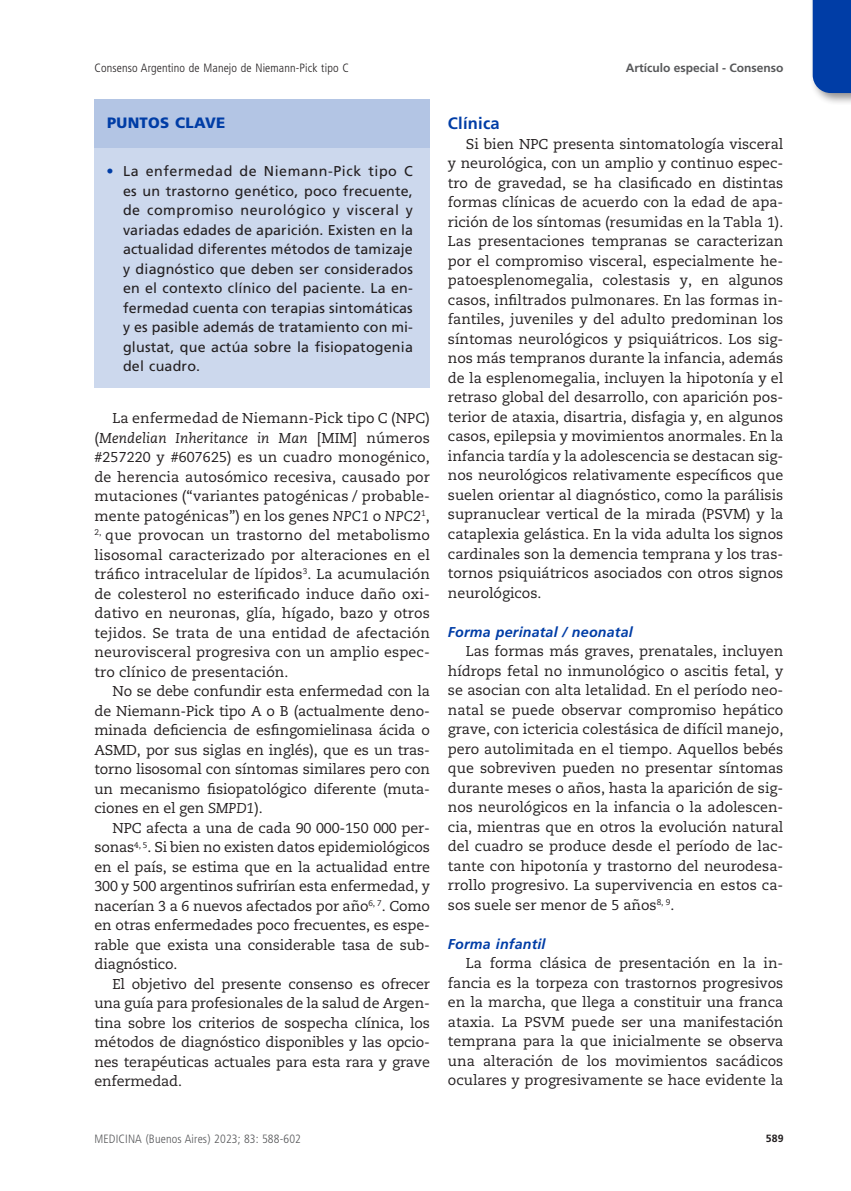
<style>
.page{position:relative;width:851px;height:1191px;background:#fff}
.page>*{position:absolute;margin:0;border:0;box-sizing:border-box;transform-origin:0 0}
.subtit-texto{font:700 16.5px "Frutiger LT Std";letter-spacing:.015em;color:#003da6}
.subtit-Puntos_clave{font:900 15px "Frutiger LT Std";letter-spacing:.015em;color:#003da6}
.texto1{font:14.25px/19.5px "Caecilia LT Std";color:#231f20;text-align:justify}
.texto-Pto_clave{font:14.25px/19.5px "Frutiger LT Std";letter-spacing:.015em;color:#231f20;text-align:justify}
.subtit-texto1{font:italic 700 14.25px "Frutiger LT Std";letter-spacing:.015em;color:#003da6}
.t1{font:300 condensed 12px "Frutiger LT Std";letter-spacing:.01em;color:#231f20}
.t2{font:300 condensed 12px "Frutiger LT Std";letter-spacing:.01em;color:#57585a}
.t3{font:700 12px "Frutiger LT Std";color:#57585a}
.t4{font:700 10.5px "Frutiger LT Std";color:#231f20}
.s1{color:#003da6}
.s2{font-style:italic}
</style>
<div class="page">
<div style="left:808px;top:0;width:42px;height:105px;background:#231f20;opacity:.5"></div>
<div style="left:812px;top:0;width:38px;height:93px;background:#003da6"></div>
<div style="left:94px;top:100px;width:336px;height:32px;background:#b3c5e4"></div>
<div style="left:94px;top:119px;width:336px;height:32px;background:#b3c5e4"></div>
<div style="left:94px;top:148px;width:336px;height:239px;background:#ccd8ed"></div>
<p class="t1" style="left:94px;top:61px;width:256px">Consenso Argentino de Manejo de Niemann-Pick tipo C</p>
<p class="t3" style="left:625px;top:61px;width:159px">Artículo especial - Consenso</p>
<p class="subtit-Puntos_clave" style="left:107px;top:114px;width:120px">PUNTOS CLAVE</p>
<p class="texto-Pto_clave" style="left:123px;top:162px;width:291px;text-indent:-17px"><span class="s1">•</span> La enfermedad de Niemann-Pick tipo C es un trastorno genético, poco frecuente, de compromiso neurológico y visceral y variadas edades de aparición. Existen en la actualidad diferentes métodos de tamizaje y diagnóstico que deben ser considerados en el contexto clínico del paciente. La en&shy;fermedad cuenta con terapias sintomáticas y es pasible además de tratamiento con mi&shy;glustat, que actúa sobre la fisiopatogenia del cuadro.</p>
<p class="texto1" style="left:94px;top:409px;width:337px;text-indent:18px">La enfermedad de Niemann-Pick tipo C (NPC) (<span class="s2">Mendelian Inheritance in Man</span> [MIM] números #257220 y #607625) es un cuadro monogénico, de herencia autosómico recesiva, causado por mutaciones (“variantes patogénicas / probable&shy;mente patogénicas”) en los genes <span class="s2">NPC1</span> o <span class="s2">NPC2</span><sup>1</sup>, <sup>2,</sup> que provocan un trastorno del metabolismo lisosomal caracterizado por alteraciones en el tráfico intracelular de lípidos<sup>3</sup>. La acumulación de colesterol no esterificado induce daño oxi&shy;dativo en neuronas, glía, hígado, bazo y otros tejidos. Se trata de una entidad de afectación neurovisceral progresiva con un amplio espec&shy;tro clínico de presentación.</p>
<p class="texto1" style="left:94px;top:682px;width:337px;text-indent:18px">No se debe confundir esta enfermedad con la de Niemann-Pick tipo A o B (actualmente deno&shy;minada deficiencia de esfingomielinasa ácida o ASMD, por sus siglas en inglés), que es un tras&shy;torno lisosomal con síntomas similares pero con un mecanismo fisiopatológico diferente (muta&shy;ciones en el gen <span class="s2">SMPD1</span>).</p>
<p class="texto1" style="left:94px;top:818px;width:337px;text-indent:18px">NPC afecta a una de cada 90 000-150 000 per&shy;sonas<sup>4,</sup> <sup>5</sup>. Si bien no existen datos epidemiológicos en el país, se estima que en la actualidad entre 300 y 500 argentinos sufrirían esta enfermedad, y nacerían 3 a 6 nuevos afectados por año<sup>6,</sup> <sup>7</sup>. Como en otras enfermedades poco frecuentes, es espe&shy;rable que exista una considerable tasa de sub&shy;diagnóstico.</p>
<p class="texto1" style="left:94px;top:974px;width:337px;text-indent:18px">El objetivo del presente consenso es ofrecer una guía para profesionales de la salud de Argen&shy;tina sobre los criterios de sospecha clínica, los métodos de diagnóstico disponibles y las opcio&shy;nes terapéuticas actuales para esta rara y grave enfermedad.</p>
<p class="subtit-texto" style="left:448px;top:114px;width:53px">Clínica</p>
<p class="texto1" style="left:448px;top:134px;width:337px;text-indent:18px">Si bien NPC presenta sintomatología visceral y neurológica, con un amplio y continuo espec&shy;tro de gravedad, se ha clasificado en distintas formas clínicas de acuerdo con la edad de apa&shy;rición de los síntomas (resumidas en la Tabla 1).<br>Las presentaciones tempranas se caracterizan por el compromiso visceral, especialmente he&shy;patoesplenomegalia, colestasis y, en algunos casos, infiltrados pulmonares. En las formas in&shy;fantiles, juveniles y del adulto predominan los síntomas neurológicos y psiquiátricos. Los sig&shy;nos más tempranos durante la infancia, además de la esplenomegalia, incluyen la hipotonía y el retraso global del desarrollo, con aparición pos&shy;terior de ataxia, disartria, disfagia y, en algunos casos, epilepsia y movimientos anormales. En la infancia tardía y la adolescencia se destacan sig&shy;nos neurológicos relativamente específicos que suelen orientar al diagnóstico, como la parálisis supranuclear vertical de la mirada (PSVM) y la cataplexia gelástica. En la vida adulta los signos cardinales son la demencia temprana y los tras&shy;tornos psiquiátricos asociados con otros signos neurológicos.</p>
<p class="subtit-texto1" style="left:448px;top:623px;width:186px">Forma perinatal / neonatal</p>
<p class="texto1" style="left:448px;top:641px;width:337px;text-indent:18px">Las formas más graves, prenatales, incluyen hídrops fetal no inmunológico o ascitis fetal, y se asocian con alta letalidad. En el período neo&shy;natal se puede observar compromiso hepático grave, con ictericia colestásica de difícil manejo, pero autolimitada en el tiempo. Aquellos bebés que sobreviven pueden no presentar síntomas durante meses o años, hasta la aparición de sig&shy;nos neurológicos en la infancia o la adolescen&shy;cia, mientras que en otros la evolución natural del cuadro se produce desde el período de lac&shy;tante con hipotonía y trastorno del neurodesa&shy;rrollo progresivo. La supervivencia en estos ca&shy;sos suele ser menor de 5 años<sup>8,</sup> <sup>9</sup>.</p>
<p class="subtit-texto1" style="left:448px;top:935px;width:99px">Forma infantil</p>
<p class="texto1" style="left:448px;top:953px;width:337px;text-indent:18px">La forma clásica de presentación en la in&shy;fancia es la torpeza con trastornos progresivos en la marcha, que llega a constituir una franca ataxia. La PSVM puede ser una manifestación temprana para la que inicialmente se observa una alteración de los movimientos sacádicos oculares y progresivamente se hace evidente la</p>
<p class="t2" style="left:94px;top:1132px;width:208px">MEDICINA (Buenos Aires) 2023; 83: 588-602</p>
<p class="t4" style="left:765px;top:1132px;width:19px">589</p>
</div>
